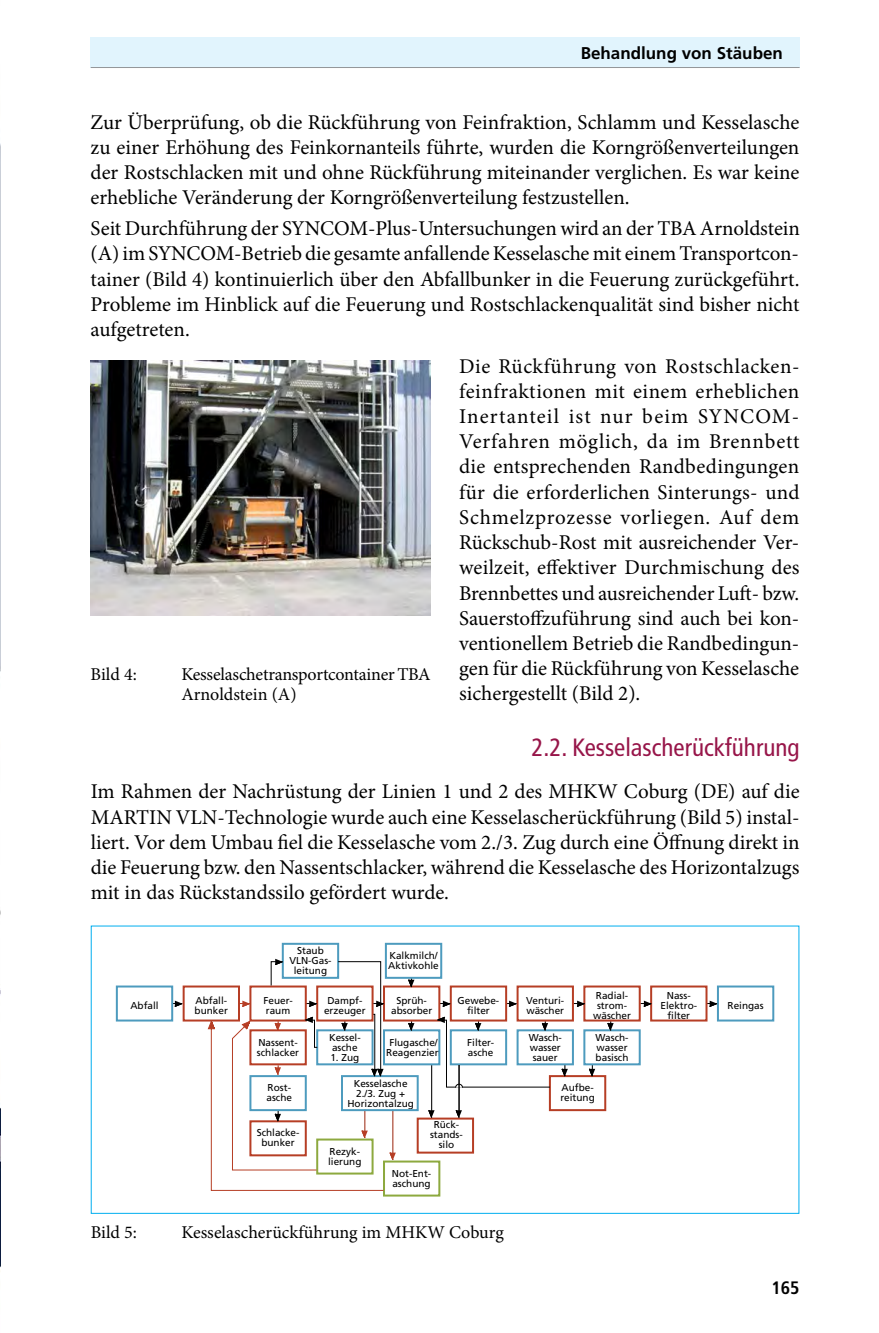
<style>
.page{position:relative;width:879px;height:1333px;background:#fff}
.page>*{position:absolute;margin:0;border:0;box-sizing:border-box;transform-origin:0 0}
.t1{font:condensed 25px "Frutiger";color:#971549}
.t2{font:21px/25.2px "Minion Pro";color:#000;text-align:justify}
.t3{font:18px/20px "Minion Pro";letter-spacing:-.005em;color:#000}
.t4{font:700 condensed 18px "Frutiger";color:#000}
.t5{font:700 17px "Frutiger";color:#000}
.t6{font:10px/10px "Frutiger";color:#000;text-align:center}
</style>
<div class="page">
<div style="left:90px;top:37px;width:709px;height:30px;background:#e1f4fd"></div>
<hr style="left:91px;top:67px;width:708px;height:1px;background:#939598">
<img style="left:91px;top:360px;width:340px;height:255px">
<svg style="left:651px;top:985px;width:57px;height:37px"></svg>
<div style="left:717px;top:985px;width:57px;height:36px;border:2px solid #4d9bbe"></div>
<svg style="left:706px;top:1000px;width:11px;height:6px"></svg>
<svg style="left:116px;top:942px;width:535px;height:254px"></svg>
<img style="left:0;top:143px;width:1px;height:1125px">
<p class="t5" style="left:581px;top:43px;width:204px">Behandlung von Stäuben</p>
<p class="t2" style="left:91px;top:109px;width:710px">Zur Überprüfung, ob die Rückführung von Feinfraktion, Schlamm und Kesselasche zu einer Erhöhung des Feinkornanteils führte, wurden die Korngrößenverteilungen der Rostschlacken mit und ohne Rückführung miteinander verglichen. Es war keine erhebliche Veränderung der Korngrößenverteilung festzustellen.</p>
<p class="t2" style="left:91px;top:216px;width:711px">Seit Durchführung der SYNCOM-Plus-Untersuchungen wird an der TBA Arnoldstein (A) im SYNCOM-Betrieb die gesamte anfallende Kesselasche mit einem Transportcon&shy;tainer (Bild 4) kontinuierlich über den Abfallbunker in die Feuerung zurückgeführt.<br>Probleme im Hinblick auf die Feuerung und Rostschlackenqualität sind bisher nicht aufgetreten.</p>
<p class="t2" style="left:459px;top:353px;width:342px">Die Rückführung von Rostschlacken&shy;feinfraktionen mit einem erheblichen Inertanteil ist nur beim SYNCOM-Verfahren möglich, da im Brennbett die entsprechenden Randbedingungen für die erforderlichen Sinterungs- und Schmelzprozesse vorliegen. Auf dem Rückschub-Rost mit ausreichender Ver&shy;weilzeit, effektiver Durchmischung des Brennbettes und ausreichender Luft- bzw.<br>Sauerstoffzuführung sind auch bei kon&shy;ventionellem Betrieb die Randbedingun&shy;gen für die Rückführung von Kesselasche sichergestellt (Bild 2).</p>
<p class="t1" style="left:531px;top:733px;width:269px">2.2. Kesselascherückführung</p>
<p class="t2" style="left:91px;top:779px;width:710px">Im Rahmen der Nachrüstung der Linien 1 und 2 des MHKW Coburg (DE) auf die MARTIN VLN-Technologie wurde auch eine Kesselascherückführung (Bild 5) instal&shy;liert. Vor dem Umbau fiel die Kesselasche vom 2./3. Zug durch eine Öffnung direkt in die Feuerung bzw. den Nassentschlacker, während die Kesselasche des Horizontalzugs mit in das Rückstandssilo gefördert wurde.</p>
<p class="t3" style="left:91px;top:664px;width:48px">Bild 4:</p>
<p class="t3" style="left:181px;top:664px;width:251px">Kesselaschetransportcontainer TBA<br>Arnoldstein (A)</p>
<p class="t6" style="left:289px;top:945px;width:44px">Staub<br>VLN-Gas&shy;leitung</p>
<p class="t6" style="left:388px;top:950px;width:52px;text-align:left">Kalkmilch/<br>Aktivkohle</p>
<p class="t6" style="left:391px;top:994px;width:43px">Sprüh&shy;absorber</p>
<p class="t6" style="left:457px;top:994px;width:43px">Gewebe&shy;filter</p>
<p class="t6" style="left:526px;top:994px;width:39px;text-align:left">Venturi&shy;wäscher</p>
<p class="t6" style="left:593px;top:989px;width:39px">Radial&shy;strom&shy;wäscher</p>
<p class="t6" style="left:660px;top:989px;width:38px">Nass-<br>Elektro&shy;filter</p>
<p class="t6" style="left:130px;top:999px;width:30px">Abfall</p>
<p class="t6" style="left:195px;top:994px;width:35px;text-align:left">Abfall&shy;bunker</p>
<p class="t6" style="left:263px;top:994px;width:31px;text-align:left">Feuer&shy;raum</p>
<p class="t6" style="left:324px;top:994px;width:43px">Dampf&shy;erzeuger</p>
<p class="t6" style="left:257px;top:1037px;width:44px;text-align:left">Nassent&shy;schlacker</p>
<p class="t6" style="left:329px;top:1032px;width:33px">Kessel&shy;asche</p>
<p class="t6" style="left:330px;top:1052px;width:30px">1. Zug</p>
<p class="t6" style="left:386px;top:1037px;width:56px">Flugasche/<br>Reagenzien</p>
<p class="t6" style="left:529px;top:1032px;width:35px">Wasch&shy;wasser sauer</p>
<p class="t6" style="left:595px;top:1032px;width:35px;text-align:justify">Wasch&shy;wasser basisch</p>
<p class="t6" style="left:560px;top:1082px;width:36px;text-align:left">Aufbe&shy;reitung</p>
<p class="t6" style="left:467px;top:1037px;width:29px;text-align:left">Filter&shy;asche</p>
<p class="t6" style="left:347px;top:1078px;width:68px">Kesselasche<br>2./3. Zug +<br>Horizontalzug</p>
<p class="t6" style="left:266px;top:1082px;width:27px;text-align:left">Rost&shy;asche</p>
<p class="t6" style="left:257px;top:1126px;width:44px">Schlacke&shy;bunker</p>
<p class="t6" style="left:328px;top:1146px;width:35px;text-align:left">Rezyk&shy;lierung</p>
<p class="t6" style="left:430px;top:1119px;width:34px">Rück&shy;stands&shy;silo</p>
<p class="t6" style="left:392px;top:1168px;width:41px;text-align:left">Not-Ent&shy;aschung</p>
<p class="t3" style="left:91px;top:1222px;width:48px">Bild 5:</p>
<p class="t3" style="left:181px;top:1222px;width:324px">Kesselascherückführung im MHKW Coburg</p>
<p class="t6" style="left:727px;top:999px;width:38px">Reingas</p>
<p class="t4" style="left:771px;top:1276px;width:30px">165</p>
</div>
